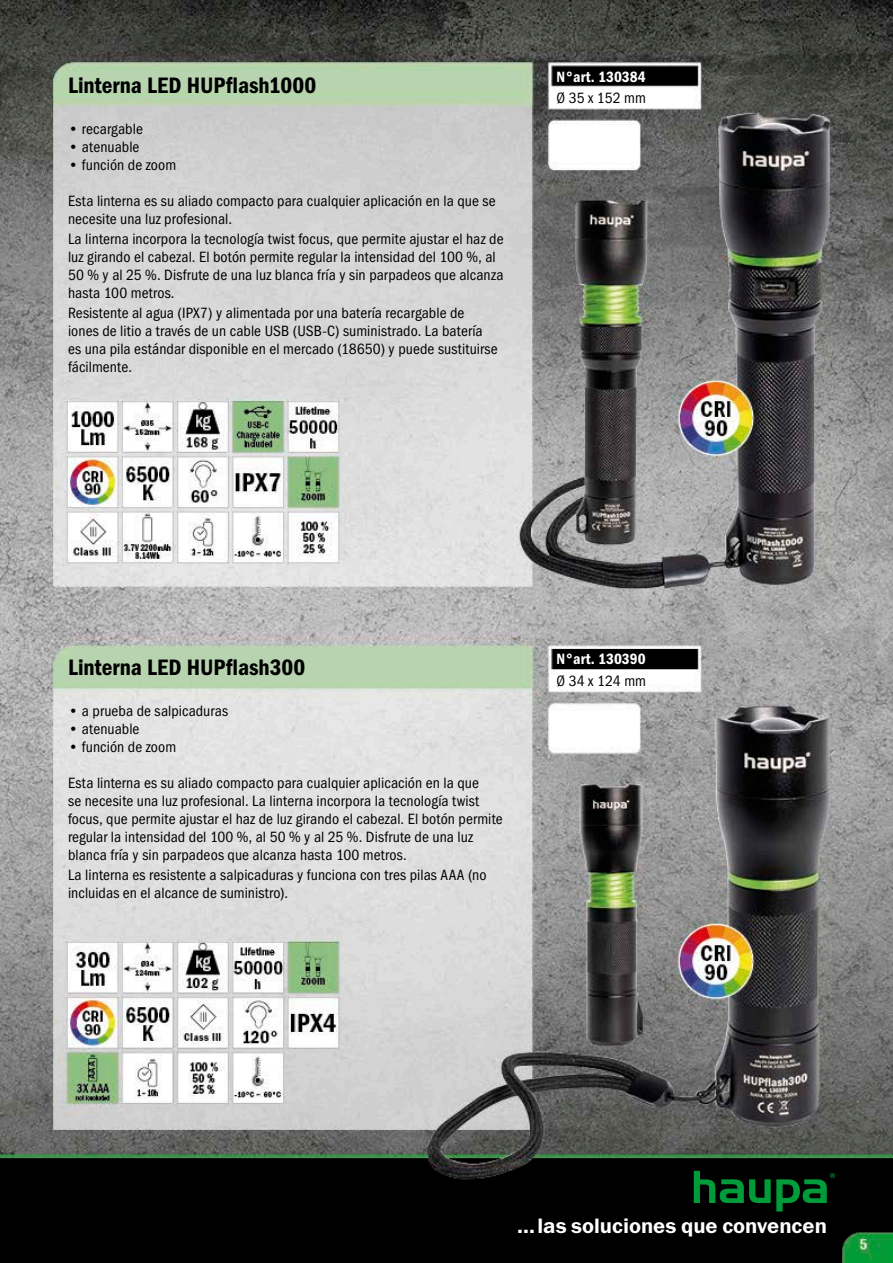
<style>
.page{position:relative;width:893px;height:1263px;background:#fff}
.page>*{position:absolute;margin:0;border:0;box-sizing:border-box;transform-origin:0 0}
.t1{font:22.5px "Franklin Gothic Demi Cond ITC";color:#000}
.t2{font:21px "Franklin Gothic Demi ITC";color:#fff}
.t3{font:15px/18px "Franklin Gothic Book Cond ITC";letter-spacing:.005em;color:#000}
.t4{font:15px "Franklin Gothic Demi Cond ITC";color:#fff}
</style>
<div class="page">
<img style="left:1px;top:0;width:892px;height:1263px">
<img style="left:0;top:0;width:1px;height:1263px">
<svg style="left:694px;top:1171px;width:141px;height:40px;background:#003513"></svg>
<h1 class="t1" style="left:68px;top:72px;width:250px">Linterna LED HUPflash1000</h1>
<p class="t3" style="left:68px;top:120px;width:76px">• recargable</p>
<p class="t3" style="left:68px;top:138px;width:73px">• atenuable</p>
<p class="t3" style="left:68px;top:156px;width:110px">• función de zoom</p>
<p class="t3" style="left:68px;top:192px;width:429px">Esta linterna es su aliado compacto para cualquier aplicación en la que se necesite una luz profesional.</p>
<p class="t3" style="left:68px;top:230px;width:437px">La linterna incorpora la tecnología twist focus, que permite ajustar el haz de luz girando el cabezal. El botón permite regular la intensidad del 100 %, al 50 % y al 25 %. Disfrute de una luz blanca fría y sin parpadeos que alcanza hasta 100 metros.</p>
<p class="t3" style="left:68px;top:304px;width:431px">Resistente al agua (IPX7) y alimentada por una batería recargable de iones de litio a través de un cable USB (USB-C) suministrado. La batería es una pila estándar disponible en el mercado (18650) y puede sustituirse fácilmente.</p>
<p class="t4" style="left:557px;top:68px;width:91px">N°art. 130384</p>
<p class="t3" style="left:557px;top:89px;width:91px">Ø 35 x 152 mm</p>
<h1 class="t1" style="left:68px;top:654px;width:239px">Linterna LED HUPflash300</h1>
<p class="t3" style="left:68px;top:702px;width:162px">• a prueba de salpicaduras</p>
<p class="t3" style="left:68px;top:720px;width:73px">• atenuable</p>
<p class="t3" style="left:68px;top:738px;width:110px">• función de zoom</p>
<p class="t3" style="left:68px;top:774px;width:436px">Esta linterna es su aliado compacto para cualquier aplicación en la que<br>se necesite una luz profesional. La linterna incorpora la tecnología twist focus, que permite ajustar el haz de luz girando el cabezal. El botón permite regular la intensidad del 100 %, al 50 % y al 25 %. Disfrute de una luz blanca fría y sin parpadeos que alcanza hasta 100 metros.</p>
<p class="t3" style="left:68px;top:866px;width:420px">La linterna es resistente a salpicaduras y funciona con tres pilas AAA (no incluidas en el alcance de suministro).</p>
<p class="t4" style="left:557px;top:650px;width:91px">N°art. 130390</p>
<p class="t3" style="left:557px;top:672px;width:91px">Ø 34 x 124 mm</p>
<h2 class="t2" style="left:517px;top:1213px;width:311px">...las soluciones que convencen</h2>
</div>
